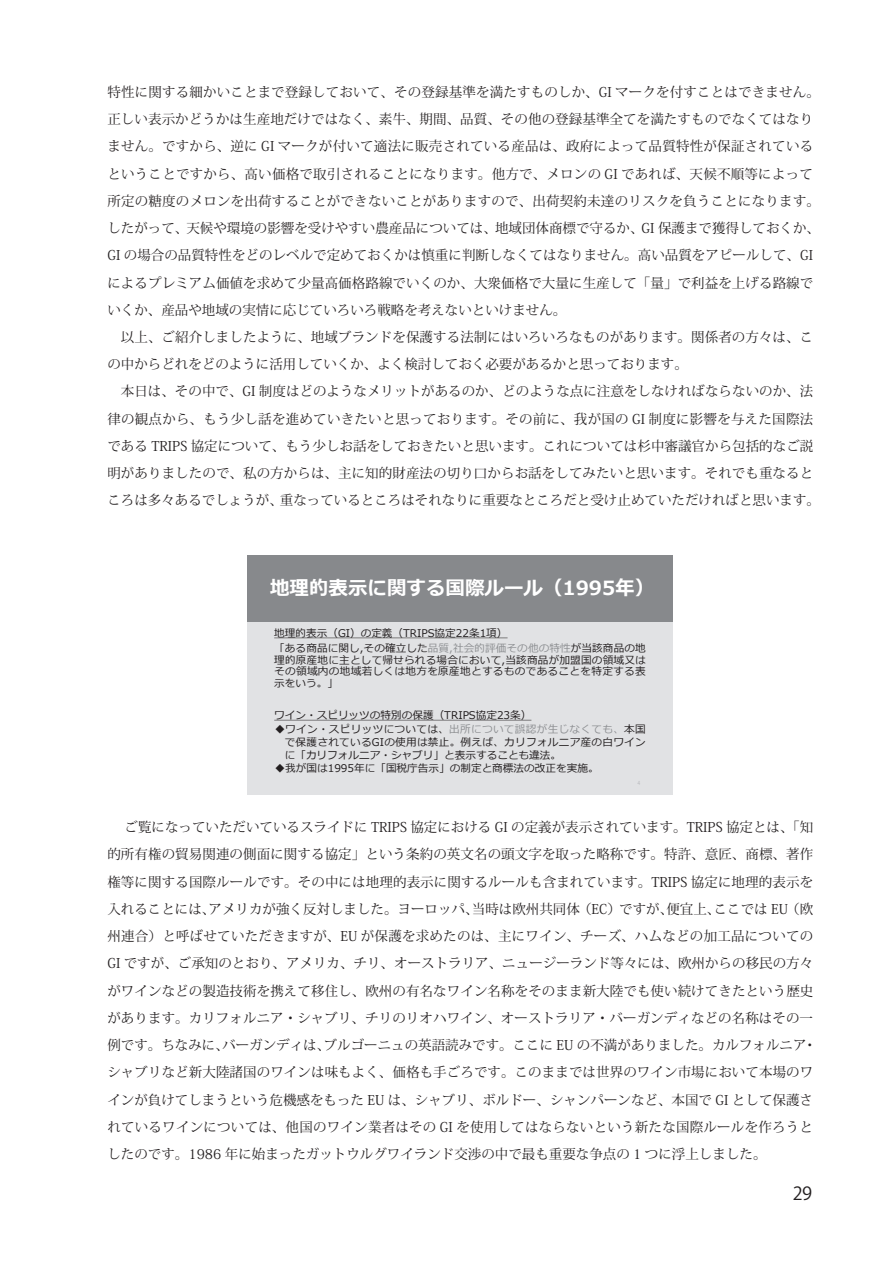
<style>
.page{position:relative;width:893px;height:1263px;background:#fff}
.page>*{position:absolute;margin:0;border:0;box-sizing:border-box;transform-origin:0 0}
.t1{font:700 19.5px "Meiryo";color:#fff}
.t2{font:18px "Koz Go Pro";color:#231f20}
.t3{font:13.5px/27.3px "Koz Min Pro";letter-spacing:.005em;color:#231f20}
.t4{font:10.65px/11.6px "Meiryo";letter-spacing:.005em;color:#231f20;text-align:justify}
.t5{font:5.25px "Yu Gothic";color:#adaeb2}
.s1{color:#8d8f92}
</style>
<div class="page">
<div style="left:248px;top:555px;width:425px;height:239px;background:#e1e2e4"></div>
<div style="left:248px;top:555px;width:425px;height:67px;background:#87898c"></div>
<svg style="left:274px;top:638px;width:234px;height:1px"></svg>
<svg style="left:274px;top:720px;width:257px;height:1px"></svg>
<p class="t3" style="left:107px;top:78px;width:714px">特性に関する細かいことまで登録しておいて、その登録基準を満たすものしか、GI マークを付すことはできません。正しい表示かどうかは生産地だけではなく、素牛、期間、品質、その他の登録基準全てを満たすものでなくてはなりません。ですから、逆に GI マークが付いて適法に販売されている産品は、政府によって品質特性が保証されているということですから、高い価格で取引されることになります。他方で、メロンの GI であれば、天候不順等によって所定の糖度のメロンを出荷することができないことがありますので、出荷契約未達のリスクを負うことになります。したがって、天候や環境の影響を受けやすい農産品については、地域団体商標で守るか、GI 保護まで獲得しておくか、GI の場合の品質特性をどのレベルで定めておくかは慎重に判断しなくてはなりません。高い品質をアピールして、GIによるプレミアム価値を求めて少量高価格路線でいくのか、大衆価格で大量に生産して「量」で利益を上げる路線でいくか、産品や地域の実情に応じていろいろ戦略を考えないといけません。<br>　以上、ご紹介しましたように、地域ブランドを保護する法制にはいろいろなものがあります。関係者の方々は、この中からどれをどのように活用していくか、よく検討しておく必要があるかと思っております。<br>　本日は、その中で、GI 制度はどのようなメリットがあるのか、どのような点に注意をしなければならないのか、法律の観点から、もう少し話を進めていきたいと思っております。その前に、我が国の GI 制度に影響を与えた国際法である TRIPS 協定について、もう少しお話をしておきたいと思います。これについては杉中審議官から包括的なご説明がありましたので、私の方からは、主に知的財産法の切り口からお話をしてみたいと思います。それでも重なるところは多々あるでしょうが、重なっているところはそれなりに重要なところだと受け止めていただければと思います。</p>
<h1 class="t1" style="left:270px;top:574px;width:386px">地理的表示に関する国際ルール（1995年）</h1>
<p class="t4" style="left:274px;top:625px;width:373px;line-height:15.9px">地理的表示（GI）の定義（TRIPS協定22条1項）<br>「ある商品に関し,その確立した<span class="s1">品質,社会的評価その他の特性</span>が当該商品の地</p>
<p class="t4" style="left:274px;top:655px;width:373px">理的原産地に主として帰せられる場合において,当該商品が加盟国の領域又はその領域内の地域若しくは地方を原産地とするものであることを特定する表示をいう。」</p>
<p class="t4" style="left:274px;top:710px;width:259px">ワイン・スピリッツの特別の保護（TRIPS協定23条）</p>
<p class="t4" style="left:285px;top:724px;width:363px;line-height:12.8px;text-indent:-10px">◆ワイン・スピリッツについては、<span class="s1">出所について誤認が生じなくても、</span>本国で保護されているGIの使用は禁止。例えば、カリフォルニア産の白ワインに「カリフォルニア・シャブリ」と表示することも違法。</p>
<p class="t4" style="left:275px;top:763px;width:325px">◆我が国は1995年に「国税庁告示」の制定と商標法の改正を実施。</p>
<p class="t5" style="left:637px;top:778px;width:4px">4</p>
<p class="t3" style="left:107px;top:813px;width:711px">　ご覧になっていただいているスライドに TRIPS 協定における GI の定義が表示されています。TRIPS 協定とは、「知的所有権の貿易関連の側面に関する協定」という条約の英文名の頭文字を取った略称です。特許、意匠、商標、著作権等に関する国際ルールです。その中には地理的表示に関するルールも含まれています。TRIPS 協定に地理的表示を入れることには、アメリカが強く反対しました。ヨーロッパ、当時は欧州共同体（EC）ですが、便宜上、ここでは EU（欧州連合）と呼ばせていただきますが、EU が保護を求めたのは、主にワイン、チーズ、ハムなどの加工品についてのGI ですが、ご承知のとおり、アメリカ、チリ、オーストラリア、ニュージーランド等々には、欧州からの移民の方々がワインなどの製造技術を携えて移住し、欧州の有名なワイン名称をそのまま新大陸でも使い続けてきたという歴史があります。カリフォルニア・シャブリ、チリのリオハワイン、オーストラリア・バーガンディなどの名称はその一例です。ちなみに、バーガンディは、ブルゴーニュの英語読みです。ここに EU の不満がありました。カルフォルニア・シャブリなど新大陸諸国のワインは味もよく、価格も手ごろです。このままでは世界のワイン市場において本場のワインが負けてしまうという危機感をもった EU は、シャブリ、ボルドー、シャンパーンなど、本国で GI として保護されているワインについては、他国のワイン業者はその GI を使用してはならないという新たな国際ルールを作ろうとしたのです。1986 年に始まったガットウルグワイランド交渉の中で最も重要な争点の 1 つに浮上しました。</p>
<h2 class="t2" style="left:793px;top:1181px;width:21px">29</h2>
</div>
